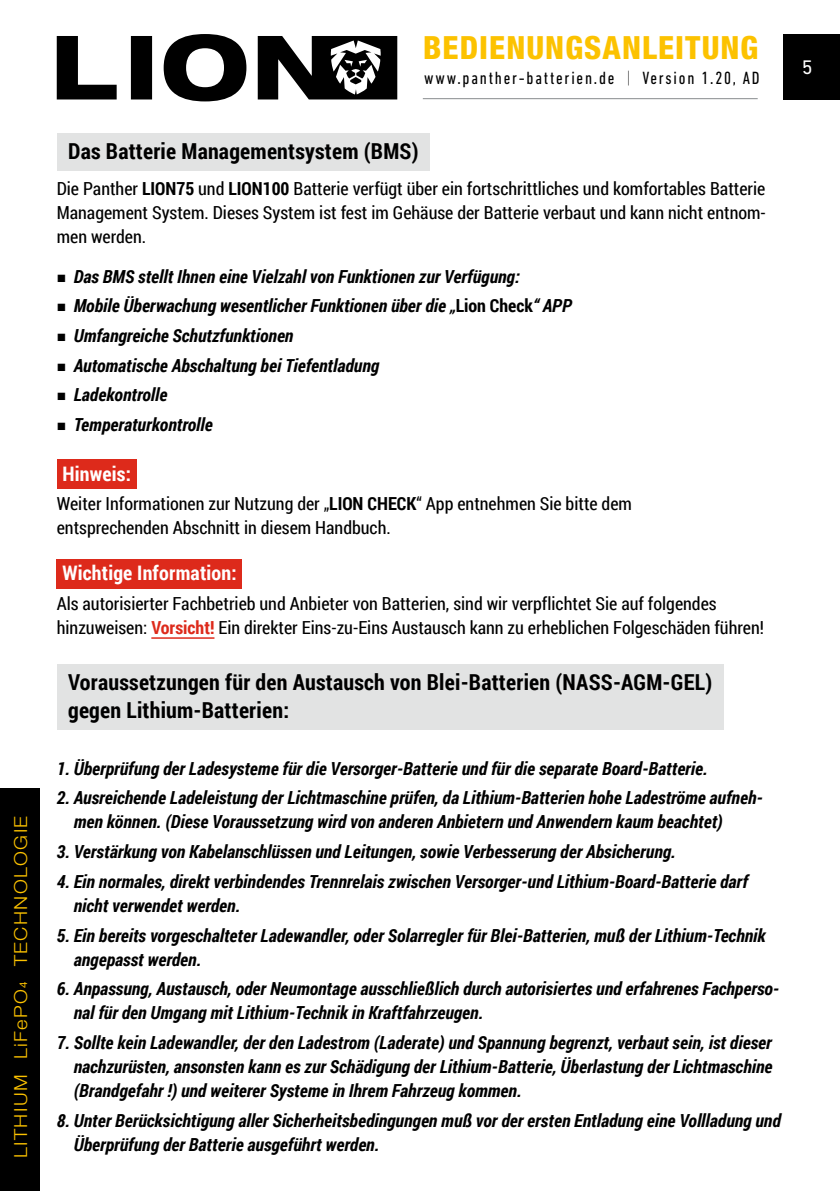
<style>
.page{position:relative;width:840px;height:1191px;background:#fff}
.page>*{position:absolute;margin:0;border:0;box-sizing:border-box;transform-origin:0 0}
.t1{font:800 condensed 32px "Helvetica Neue LT Std";letter-spacing:.035em;color:#fcc200}
.Flies_H2{font:700 22px/28px "Roboto Condensed";letter-spacing:.01em;color:#000}
.Flies_H2-_Hinweis{font:700 20px "Roboto Condensed";letter-spacing:.01em;color:#fff}
.t2{font:20px "DIN Next LT Pro";color:#fff}
.t3{font:italic 700 18px/24px "Roboto Condensed";color:#000}
.Fliess_Normal_Inhalt{font:18px/24px "Roboto Condensed";color:#000;text-align:justify}
.t4{font:condensed 18px "DIN Next LT Pro";letter-spacing:.1em;color:#000}
.t5{font:300 18px "Helvetica Neue LT Std";letter-spacing:.07em;color:#fcc200;scale:1.11 1}
.s1{font-weight:400;font-size:10.4px}
.s2{font-weight:200}
.s3{font-weight:700}
.s4{font-style:normal}
.s5{font-weight:700;color:#dd2a1b}
</style>
<div class="page">
<div style="left:0;top:788px;width:40px;height:403px;background:#000"></div>
<div style="left:782px;top:34px;width:57px;height:65px;background:#000"></div>
<svg style="left:57px;top:34px;width:340px;height:67px"></svg>
<div style="left:57px;top:133px;width:372px;height:38px;background:#e2e3e3"></div>
<div style="left:57px;top:460px;width:79px;height:29px;background:#dd2a1b"></div>
<div style="left:57px;top:559px;width:185px;height:29px;background:#dd2a1b"></div>
<hr style="left:151px;top:637px;width:63px;height:2px;background:#dd2a1b">
<div style="left:57px;top:664px;width:665px;height:65px;background:#e2e3e3"></div>
<hr style="left:422px;top:98px;width:335px;height:1px;background:#878b8d">
<p class="t5" style="left:10px;top:1158px;width:310px;rotate:-90deg">LITHIUM LiFePO<span class="s1">4</span> TECHNOLOGIE</p>
<h1 class="t1" style="left:423px;top:28px;width:336px">BEDIENUNGSANLEITUNG</h1>
<p class="t4" style="left:424px;top:68px;width:337px">www.panther-batterien.de <span class="s2">|</span> Version 1.20, AD</p>
<p class="t2" style="left:801px;top:55px;width:12px">5</p>
<p class="Flies_H2" style="left:68px;top:136px;width:352px">Das Batterie Managementsystem (BMS)</p>
<p class="Fliess_Normal_Inhalt" style="left:57px;top:175px;width:710px">Die Panther <span class="s3">LION75</span> und <span class="s3">LION100</span> Batterie verfügt über ein fortschrittliches und komfortables Batterie Management System. Dieses System ist fest im Gehäuse der Batterie verbaut und kann nicht entnom&shy;men werden.</p>
<p class="t3" style="left:74px;top:263px;width:447px">Das BMS stellt Ihnen eine Vielzahl von Funktionen zur Verfügung:</p>
<p class="t3" style="left:74px;top:293px;width:499px">Mobile Überwachung wesentlicher Funktionen über die „<span class="s4">Lion Check</span>“ APP</p>
<p class="t3" style="left:74px;top:323px;width:221px">Umfangreiche Schutzfunktionen</p>
<p class="t3" style="left:74px;top:352px;width:307px">Automatische Abschaltung bei Tiefentladung</p>
<p class="t3" style="left:74px;top:382px;width:95px">Ladekontrolle</p>
<p class="t3" style="left:74px;top:412px;width:140px">Temperaturkontrolle</p>
<p class="Flies_H2-_Hinweis" style="left:62px;top:459px;width:70px">Hinweis:</p>
<p class="Fliess_Normal_Inhalt" style="left:57px;top:491px;width:576px">Weiter Informationen zur Nutzung der „<span class="s3">LION CHECK</span>“ App entnehmen Sie bitte dem</p>
<p class="Fliess_Normal_Inhalt" style="left:57px;top:515px;width:335px">entsprechenden Abschnitt in diesem Handbuch.</p>
<p class="Flies_H2-_Hinweis" style="left:62px;top:559px;width:176px">Wichtige Information:</p>
<p class="Fliess_Normal_Inhalt" style="left:57px;top:591px;width:708px">Als autorisierter Fachbetrieb und Anbieter von Batterien, sind wir verpflichtet Sie auf folgendes hinzuweisen: <span class="s5">Vorsicht!</span> Ein direkter Eins-zu-Eins Austausch kann zu erheblichen Folgeschäden führen!</p>
<p class="Flies_H2" style="left:68px;top:667px;width:645px">Voraussetzungen für den Austausch von Blei-Batterien (NASS-AGM-GEL) gegen Lithium-Batterien:</p>
<p class="t3" style="left:57px;top:755px;width:652px">1. Überprüfung der Ladesysteme für die Versorger-Batterie und für die separate Board-Batterie.</p>
<p class="t3" style="left:74px;top:785px;width:690px;text-indent:-17px">2. Ausreichende Ladeleistung der Lichtmaschine prüfen, da Lithium-Batterien hohe Ladeströme aufneh&shy;men können. (Diese Voraussetzung wird von anderen Anbietern und Anwendern kaum beachtet)</p>
<p class="t3" style="left:57px;top:839px;width:620px">3. Verstärkung von Kabelanschlüssen und Leitungen, sowie Verbesserung der Absicherung.</p>
<p class="t3" style="left:74px;top:868px;width:675px;text-indent:-17px">4. Ein normales, direkt verbindendes Trennrelais zwischen Versorger-und Lithium-Board-Batterie darf nicht verwendet werden.</p>
<p class="t3" style="left:74px;top:922px;width:693px;text-indent:-17px">5. Ein bereits vorgeschalteter Ladewandler, oder Solarregler für Blei-Batterien, muß der Lithium-Technik angepasst werden.</p>
<p class="t3" style="left:74px;top:976px;width:706px;text-indent:-17px">6. Anpassung, Austausch, oder Neumontage ausschließlich durch autorisiertes und erfahrenes Fachperso&shy;nal für den Umgang mit Lithium-Technik in Kraftfahrzeugen.</p>
<p class="t3" style="left:74px;top:1030px;width:699px;text-align:justify;text-indent:-17px">7. Sollte kein Ladewandler, der den Ladestrom (Laderate) und Spannung begrenzt, verbaut sein, ist dieser nachzurüsten, ansonsten kann es zur Schädigung der Lithium-Batterie, Überlastung der Lichtmaschine (Brandgefahr !) und weiterer Systeme in Ihrem Fahrzeug kommen.</p>
<p class="t3" style="left:74px;top:1107px;width:708px;text-indent:-17px">8. Unter Berücksichtigung aller Sicherheitsbedingungen muß vor der ersten Entladung eine Vollladung und<br>Überprüfung der Batterie ausgeführt werden.</p>
</div>
